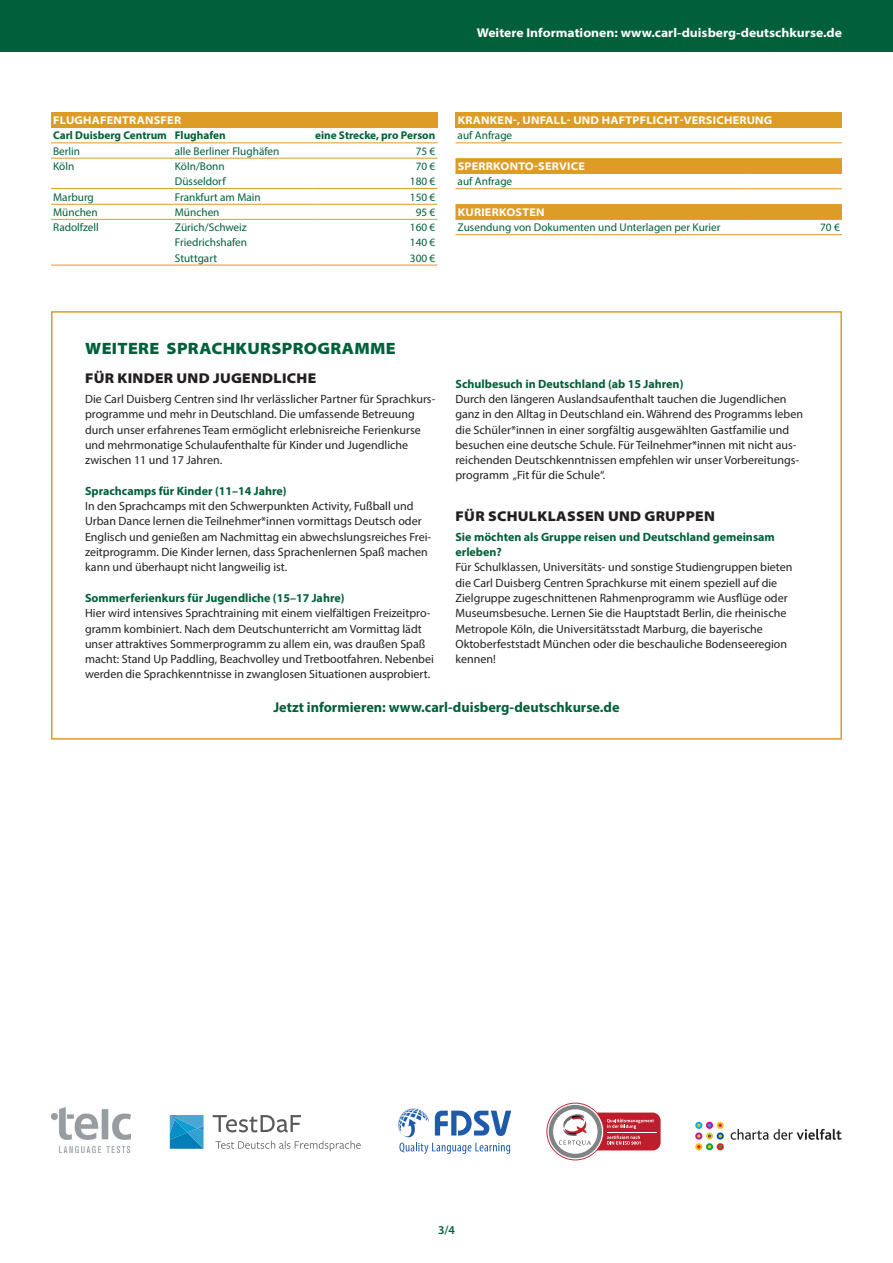
<style>
.page{position:relative;width:893px;height:1263px;background:#fff}
.page>*{position:absolute;margin:0;border:0;box-sizing:border-box;transform-origin:0 0}
.t1{font:900 semi-expanded 16.5px "Myriad Pro";letter-spacing:.02em;color:#016039}
.t2{font:700 14.25px "Myriad Pro";color:#016039}
.t3{font:900 semi-expanded 14.25px "Myriad Pro";letter-spacing:.02em;color:#231f20}
.t4{font:700 semi-expanded 12.75px "Myriad Pro";color:#fff}
.t5{font:12px/15.3px "Myriad Pro";color:#231f20}
.t6{font:700 12px "Myriad Pro";color:#016039}
.t7{font:600 12px "Myriad Pro";color:#016039}
.t8{font:11.25px "Myriad Pro";color:#016039}
.t9{font:700 semi-expanded 11.25px "Myriad Pro";letter-spacing:.02em;color:#fff}
.t10{font:700 11.25px "Myriad Pro";color:#016039}
</style>
<div class="page">
<div style="left:51px;top:311px;width:791px;height:429px;border:2px solid #dc9c26"></div>
<img style="left:51px;top:1107px;width:79px;height:46px">
<div style="left:51px;top:112px;width:386px;height:16px;background:#dc9c26"></div>
<hr style="left:51px;top:143px;width:124px;height:1px;background:#dc9c26">
<hr style="left:175px;top:143px;width:139px;height:1px;background:#dc9c26">
<hr style="left:314px;top:143px;width:123px;height:1px;background:#dc9c26">
<hr style="left:51px;top:158px;width:124px;height:1px;background:#dc9c26">
<hr style="left:175px;top:158px;width:139px;height:1px;background:#dc9c26">
<hr style="left:314px;top:158px;width:123px;height:1px;background:#dc9c26">
<hr style="left:51px;top:188px;width:124px;height:1px;background:#dc9c26">
<hr style="left:175px;top:188px;width:139px;height:1px;background:#dc9c26">
<hr style="left:314px;top:188px;width:123px;height:1px;background:#dc9c26">
<hr style="left:51px;top:204px;width:124px;height:1px;background:#dc9c26">
<hr style="left:175px;top:204px;width:139px;height:1px;background:#dc9c26">
<hr style="left:314px;top:204px;width:123px;height:1px;background:#dc9c26">
<hr style="left:51px;top:219px;width:124px;height:1px;background:#dc9c26">
<hr style="left:175px;top:219px;width:139px;height:1px;background:#dc9c26">
<hr style="left:314px;top:219px;width:123px;height:1px;background:#dc9c26">
<hr style="left:51px;top:265px;width:124px;height:1px;background:#dc9c26">
<hr style="left:175px;top:265px;width:139px;height:1px;background:#dc9c26">
<hr style="left:314px;top:265px;width:123px;height:1px;background:#dc9c26">
<div style="left:455px;top:112px;width:387px;height:16px;background:#dc9c26"></div>
<hr style="left:455px;top:143px;width:387px;height:1px;background:#dc9c26">
<div style="left:455px;top:158px;width:387px;height:15px;background:#dc9c26"></div>
<hr style="left:455px;top:173px;width:293px;height:1px;background:#dc9c26">
<hr style="left:748px;top:173px;width:94px;height:1px;background:#dc9c26">
<hr style="left:455px;top:188px;width:293px;height:1px;background:#dc9c26">
<hr style="left:748px;top:188px;width:94px;height:1px;background:#dc9c26">
<div style="left:455px;top:204px;width:387px;height:15px;background:#dc9c26"></div>
<hr style="left:455px;top:219px;width:293px;height:1px;background:#dc9c26">
<hr style="left:748px;top:219px;width:94px;height:1px;background:#dc9c26">
<hr style="left:455px;top:234px;width:293px;height:1px;background:#dc9c26">
<hr style="left:748px;top:234px;width:94px;height:1px;background:#dc9c26">
<div style="left:0;top:0;width:893px;height:51px;background:#016039"></div>
<svg style="left:695px;top:1122px;width:7px;height:7px"></svg>
<svg style="left:695px;top:1132px;width:7px;height:7px"></svg>
<svg style="left:695px;top:1143px;width:7px;height:7px"></svg>
<svg style="left:706px;top:1143px;width:7px;height:7px"></svg>
<svg style="left:717px;top:1143px;width:7px;height:7px"></svg>
<svg style="left:706px;top:1132px;width:7px;height:7px"></svg>
<svg style="left:717px;top:1132px;width:7px;height:7px"></svg>
<svg style="left:706px;top:1122px;width:7px;height:7px"></svg>
<svg style="left:717px;top:1122px;width:7px;height:7px"></svg>
<svg style="left:697px;top:1134px;width:3px;height:4px"></svg>
<svg style="left:708px;top:1134px;width:3px;height:4px"></svg>
<svg style="left:719px;top:1134px;width:3px;height:4px"></svg>
<svg style="left:731px;top:1129px;width:111px;height:11px"></svg>
<div style="left:557px;top:1112px;width:104px;height:38px;background:#be1d2c;border-radius:8px"></div>
<hr style="left:607px;top:1132px;width:49px;height:1px;background:#fff">
<svg style="left:546px;top:1103px;width:108px;height:57px"></svg>
<svg style="left:398px;top:1108px;width:113px;height:46px"></svg>
<svg style="left:170px;top:1115px;width:34px;height:34px"></svg>
<svg style="left:215px;top:1140px;width:146px;height:11px"></svg>
<svg style="left:213px;top:1115px;width:88px;height:17px"></svg>
<p class="t4" style="left:477px;top:25px;width:367px">Weitere Informationen: www.carl-duisberg-deutschkurse.de</p>
<p class="t9" style="left:53px;top:113px;width:129px">FLUGHAFENTRANSFER</p>
<p class="t10" style="left:53px;top:128px;width:115px">Carl Duisberg Centrum</p>
<p class="t10" style="left:175px;top:128px;width:52px">Flughafen</p>
<p class="t10" style="left:315px;top:128px;width:122px">eine Strecke, pro Person</p>
<p class="t8" style="left:53px;top:144px;width:29px">Berlin</p>
<p class="t8" style="left:175px;top:144px;width:106px">alle Berliner Flughäfen</p>
<p class="t8" style="left:416px;top:144px;width:21px">75 €</p>
<p class="t8" style="left:53px;top:159px;width:23px">Köln</p>
<p class="t8" style="left:175px;top:159px;width:51px">Köln/Bonn</p>
<p class="t8" style="left:416px;top:159px;width:21px">70 €</p>
<p class="t8" style="left:175px;top:175px;width:52px">Düsseldorf</p>
<p class="t8" style="left:410px;top:175px;width:27px">180 €</p>
<p class="t8" style="left:53px;top:190px;width:42px">Marburg</p>
<p class="t8" style="left:175px;top:190px;width:87px">Frankfurt am Main</p>
<p class="t8" style="left:410px;top:190px;width:27px">150 €</p>
<p class="t8" style="left:53px;top:205px;width:46px">München</p>
<p class="t8" style="left:175px;top:205px;width:46px">München</p>
<p class="t8" style="left:416px;top:205px;width:21px">95 €</p>
<p class="t8" style="left:53px;top:220px;width:47px">Radolfzell</p>
<p class="t8" style="left:175px;top:220px;width:73px">Zürich/Schweiz</p>
<p class="t8" style="left:410px;top:220px;width:27px">160 €</p>
<p class="t8" style="left:175px;top:236px;width:74px">Friedrichshafen</p>
<p class="t8" style="left:410px;top:236px;width:27px">140 €</p>
<p class="t8" style="left:175px;top:251px;width:44px">Stuttgart</p>
<p class="t8" style="left:410px;top:251px;width:27px">300 €</p>
<p class="t9" style="left:458px;top:113px;width:316px">KRANKEN-, UNFALL- UND HAFTPFLICHT-VERSICHERUNG</p>
<p class="t8" style="left:458px;top:129px;width:56px">auf Anfrage</p>
<p class="t9" style="left:458px;top:159px;width:129px">SPERRKONTO-SERVICE</p>
<p class="t8" style="left:458px;top:175px;width:56px">auf Anfrage</p>
<p class="t9" style="left:458px;top:205px;width:88px">KURIERKOSTEN</p>
<p class="t8" style="left:458px;top:220px;width:264px">Zusendung von Dokumenten und Unterlagen per Kurier</p>
<p class="t8" style="left:820px;top:220px;width:21px">70 €</p>
<p class="t1" style="left:85px;top:337px;width:312px">WEITERE SPRACHKURSPROGRAMME</p>
<p class="t3" style="left:85px;top:369px;width:233px">FÜR KINDER UND JUGENDLICHE</p>
<p class="t5" style="left:85px;top:391px;width:352px">Die Carl Duisberg Centren sind Ihr verlässlicher Partner für Sprachkurs&shy;programme und mehr in Deutschland. Die umfassende Betreuung durch unser erfahrenes Team ermöglicht erlebnisreiche Ferienkurse und mehrmonatige Schulaufenthalte für Kinder und Jugendliche zwischen 11 und 17 Jahren.</p>
<p class="t6" style="left:85px;top:483px;width:203px">Sprachcamps für Kinder (11–14 Jahre)</p>
<p class="t5" style="left:85px;top:498px;width:348px">In den Sprachcamps mit den Schwerpunkten Activity, Fußball und Urban Dance lernen die Teilnehmer*innen vormittags Deutsch oder Englisch und genießen am Nachmittag ein abwechslungsreiches Frei&shy;zeitprogramm. Die Kinder lernen, dass Sprachenlernen Spaß machen kann und überhaupt nicht langweilig ist.</p>
<p class="t6" style="left:85px;top:590px;width:261px">Sommerferienkurs für Jugendliche (15–17 Jahre)</p>
<p class="t5" style="left:85px;top:605px;width:350px">Hier wird intensives Sprachtraining mit einem vielfältigen Freizeitpro&shy;gramm kombiniert. Nach dem Deutschunterricht am Vormittag lädt unser attraktives Sommerprogramm zu allem ein, was draußen Spaß macht: Stand Up Paddling, Beachvolley und Tretbootfahren. Nebenbei werden die Sprachkenntnisse in zwanglosen Situationen ausprobiert.</p>
<p class="t6" style="left:455px;top:376px;width:229px">Schulbesuch in Deutschland (ab 15 Jahren)</p>
<p class="t5" style="left:455px;top:391px;width:349px">Durch den längeren Auslandsaufenthalt tauchen die Jugendlichen ganz in den Alltag in Deutschland ein. Während des Programms leben die Schüler*innen in einer sorgfältig ausgewählten Gastfamilie und besuchen eine deutsche Schule. Für Teilnehmer*innen mit nicht aus&shy;reichenden Deutschkenntnissen empfehlen wir unser Vorbereitungs&shy;programm „Fit für die Schule“.</p>
<p class="t3" style="left:456px;top:506px;width:261px">FÜR SCHULKLASSEN UND GRUPPEN</p>
<p class="t6" style="left:455px;top:529px;width:321px">Sie möchten als Gruppe reisen und Deutschland gemeinsam</p>
<p class="t6" style="left:455px;top:544px;width:48px">erleben?</p>
<p class="t5" style="left:455px;top:559px;width:339px">Für Schulklassen, Universitäts- und sonstige Studiengruppen bieten die Carl Duisberg Centren Sprachkurse mit einem speziell auf die Zielgruppe zugeschnittenen Rahmenprogramm wie Ausflüge oder Museumsbesuche. Lernen Sie die Hauptstadt Berlin, die rheinische Metropole Köln, die Universitätsstadt Marburg, die bayerische</p>
<p class="t5" style="left:455px;top:636px;width:333px">Oktoberfeststadt München oder die beschauliche Bodenseeregion kennen!</p>
<p class="t2" style="left:273px;top:698px;width:348px">Jetzt informieren: www.carl-duisberg-deutschkurse.de</p>
<p class="t7" style="left:438px;top:1222px;width:18px">3/4</p>
</div>
